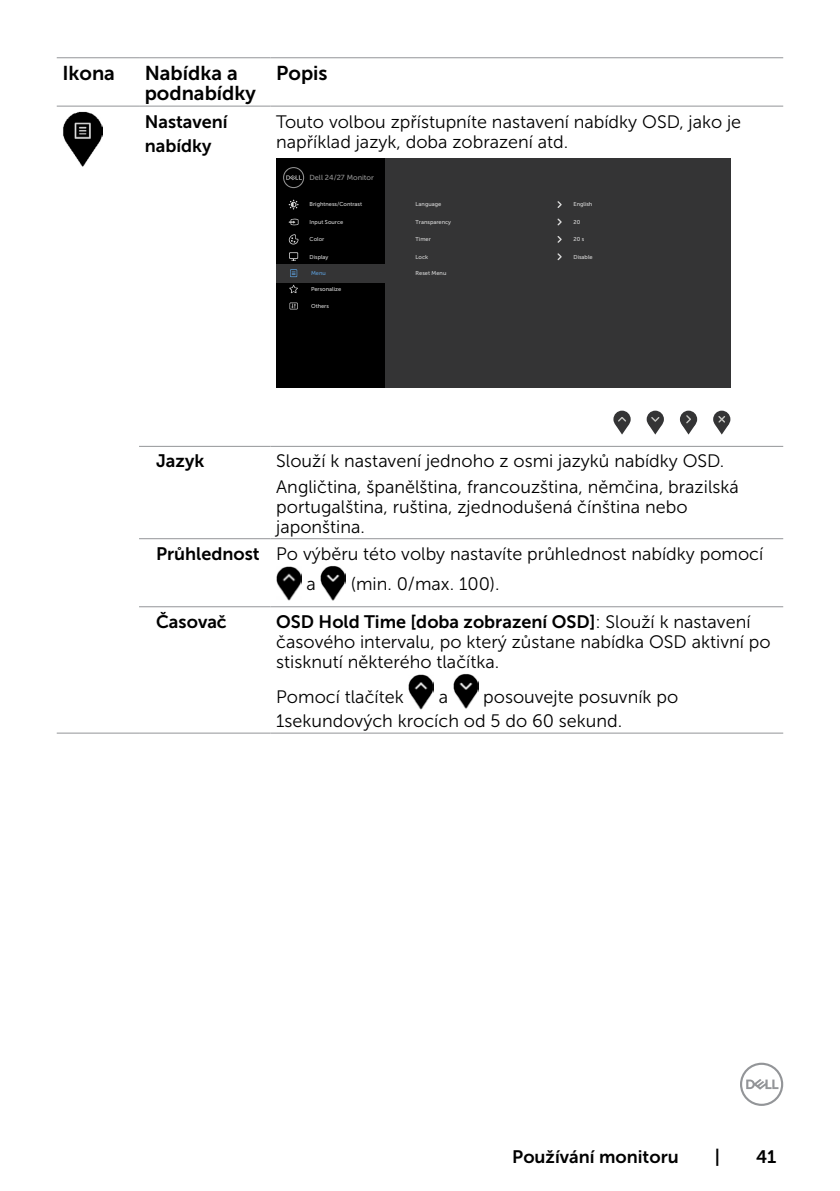
<style>
.page{position:relative;width:840px;height:1191px;background:#fff}
.page>*{position:absolute;margin:0;border:0;box-sizing:border-box;transform-origin:0 0}
.t1{font:20px/20px "Museo Sans For Dell 700";color:#000}
.t2{font:18px/20px "Museo Sans For Dell 300";color:#000}
.t3{font:18px/24px "Museo Sans For Dell 700";color:#000}
.t4{font:7.4px "Museo Sans For Dell 500";color:#939393}
.t5{font:5.6px "Museo Sans For Dell 500";color:#d9d9d9}
.t6{font:5.6px "Museo Sans For Dell 500";color:#5b9bd5}
.s1{font-family:"Museo Sans For Dell 700"}
.s2{font-family:"Museo Sans For Dell 300"}
</style>
<div class="page">
<svg style="left:740px;top:1062px;width:42px;height:44px"></svg>
<hr style="left:57px;top:106px;width:82px;height:1px;background:#939598">
<hr style="left:139px;top:106px;width:131px;height:1px;background:#939598">
<hr style="left:270px;top:106px;width:512px;height:1px;background:#939598">
<hr style="left:57px;top:57px;width:82px;height:1px;background:#939598">
<hr style="left:139px;top:57px;width:131px;height:1px;background:#939598">
<hr style="left:270px;top:57px;width:512px;height:1px;background:#939598">
<hr style="left:139px;top:446px;width:131px;height:1px;background:#939598">
<hr style="left:270px;top:446px;width:512px;height:1px;background:#939598">
<hr style="left:139px;top:538px;width:131px;height:1px;background:#939598">
<hr style="left:270px;top:538px;width:512px;height:1px;background:#939598">
<hr style="left:139px;top:606px;width:131px;height:1px;background:#939598">
<hr style="left:270px;top:606px;width:512px;height:1px;background:#939598">
<hr style="left:139px;top:733px;width:131px;height:1px;background:#939598">
<hr style="left:270px;top:733px;width:512px;height:1px;background:#939598">
<hr style="left:57px;top:733px;width:82px;height:1px;background:#939598">
<img style="left:63px;top:111px;width:40px;height:55px">
<div style="left:276px;top:158px;width:453px;height:229px;background:#343435"></div>
<div style="left:276px;top:158px;width:109px;height:229px;background:#000"></div>
<div style="left:276px;top:264px;width:111px;height:18px;background:#343435"></div>
<svg style="left:283px;top:167px;width:21px;height:21px"></svg>
<svg style="left:288px;top:219px;width:10px;height:6px"></svg>
<svg style="left:288px;top:234px;width:10px;height:11px"></svg>
<svg style="left:289px;top:285px;width:9px;height:8px"></svg>
<svg style="left:289px;top:252px;width:9px;height:7px"></svg>
<svg style="left:290px;top:253px;width:7px;height:8px"></svg>
<svg style="left:290px;top:269px;width:7px;height:8px"></svg>
<svg style="left:290px;top:270px;width:6px;height:6px"></svg>
<svg style="left:289px;top:302px;width:8px;height:7px"></svg>
<svg style="left:290px;top:303px;width:7px;height:6px"></svg>
<svg style="left:291px;top:304px;width:5px;height:4px"></svg>
<svg style="left:288px;top:200px;width:10px;height:9px"></svg>
<div style="left:613px;top:410px;width:17px;height:18px;background:#343435;border-radius:50%"></div>
<svg style="left:615px;top:417px;width:13px;height:17px"></svg>
<svg style="left:646px;top:410px;width:17px;height:18px"></svg>
<svg style="left:648px;top:417px;width:14px;height:17px"></svg>
<svg style="left:679px;top:410px;width:17px;height:18px"></svg>
<svg style="left:681px;top:415px;width:14px;height:19px"></svg>
<svg style="left:712px;top:410px;width:17px;height:18px"></svg>
<svg style="left:714px;top:416px;width:14px;height:18px"></svg>
<svg style="left:557px;top:201px;width:4px;height:7px"></svg>
<svg style="left:557px;top:218px;width:4px;height:7px"></svg>
<svg style="left:557px;top:236px;width:4px;height:7px"></svg>
<svg style="left:557px;top:253px;width:4px;height:7px"></svg>
<img style="left:276px;top:566px;width:25px;height:34px">
<img style="left:320px;top:566px;width:26px;height:34px">
<img style="left:408px;top:675px;width:26px;height:34px">
<img style="left:453px;top:674px;width:25px;height:34px">
<p class="t1" style="left:62px;top:63px;width:54px">Ikona</p>
<p class="t1" style="left:145px;top:63px;width:113px">Nabídka a podnabídky</p>
<p class="t1" style="left:276px;top:63px;width:53px">Popis</p>
<p class="t3" style="left:145px;top:109px;width:84px">Nastavení nabídky</p>
<p class="t2" style="left:276px;top:111px;width:466px">Touto volbou zpřístupníte nastavení nabídky OSD, jako je například jazyk, doba zobrazení atd.</p>
<p class="t4" style="left:309px;top:173px;width:66px">Dell 24/27 Monitor</p>
<p class="t5" style="left:309px;top:219px;width:35px">Input Source</p>
<p class="t5" style="left:309px;top:236px;width:16px">Color</p>
<p class="t5" style="left:309px;top:201px;width:54px">Brightness/Contrast</p>
<p class="t5" style="left:415px;top:201px;width:27px">Language</p>
<p class="t5" style="left:573px;top:201px;width:20px">English</p>
<p class="t5" style="left:415px;top:219px;width:37px">Transparency</p>
<p class="t5" style="left:415px;top:236px;width:17px">Timer</p>
<p class="t5" style="left:415px;top:254px;width:14px">Lock</p>
<p class="t5" style="left:573px;top:219px;width:8px">20</p>
<p class="t5" style="left:573px;top:236px;width:12px">20 s</p>
<p class="t5" style="left:573px;top:253px;width:21px">Disable</p>
<p class="t5" style="left:309px;top:253px;width:20px">Display</p>
<p class="t6" style="left:311px;top:270px;width:16px">Menu</p>
<p class="t5" style="left:311px;top:303px;width:19px">Others</p>
<p class="t5" style="left:415px;top:270px;width:32px">Reset Menu</p>
<p class="t5" style="left:311px;top:286px;width:32px">Personalize</p>
<p class="t3" style="left:156px;top:449px;width:50px">Jazyk</p>
<p class="t2" style="left:276px;top:448px;width:464px;line-height:25.6px">Slouží k nastavení jednoho z osmi jazyků nabídky OSD.<br>Angličtina, španělština, francouzština, němčina, brazilská</p>
<p class="t2" style="left:276px;top:497px;width:412px">portugalština, ruština, zjednodušená čínština nebo japonština.</p>
<p class="t2" style="left:306px;top:538px;width:458px;line-height:30px;text-indent:-150px"><span class="s1">Průhlednost</span> Po výběru této volby nastavíte průhlednost nabídky pomocí a</p>
<p class="t2" style="left:350px;top:573px;width:150px">(min. 0/max. 100).</p>
<p class="t3" style="left:156px;top:609px;width:72px">Časovač</p>
<p class="t3" style="left:276px;top:609px;width:475px">OSD Hold Time [doba zobrazení OSD]<span class="s2">: Slouží k nastavení</span></p>
<p class="t2" style="left:276px;top:631px;width:495px">časového intervalu, po který zůstane nabídka OSD aktivní po stisknutí některého tlačítka.</p>
<p class="t2" style="left:276px;top:687px;width:129px">Pomocí tlačítek</p>
<p class="t2" style="left:438px;top:687px;width:11px">a</p>
<p class="t2" style="left:276px;top:685px;width:403px;line-height:24px;text-indent:207px">posouvejte posuvník po<br>1sekundových krocích od 5 do 60 sekund.</p>
<p class="t3" style="left:512px;top:1144px;width:168px">Používání monitoru</p>
<p class="t3" style="left:714px;top:1144px;width:7px">|</p>
<p class="t3" style="left:755px;top:1144px;width:22px">41</p>
</div>
